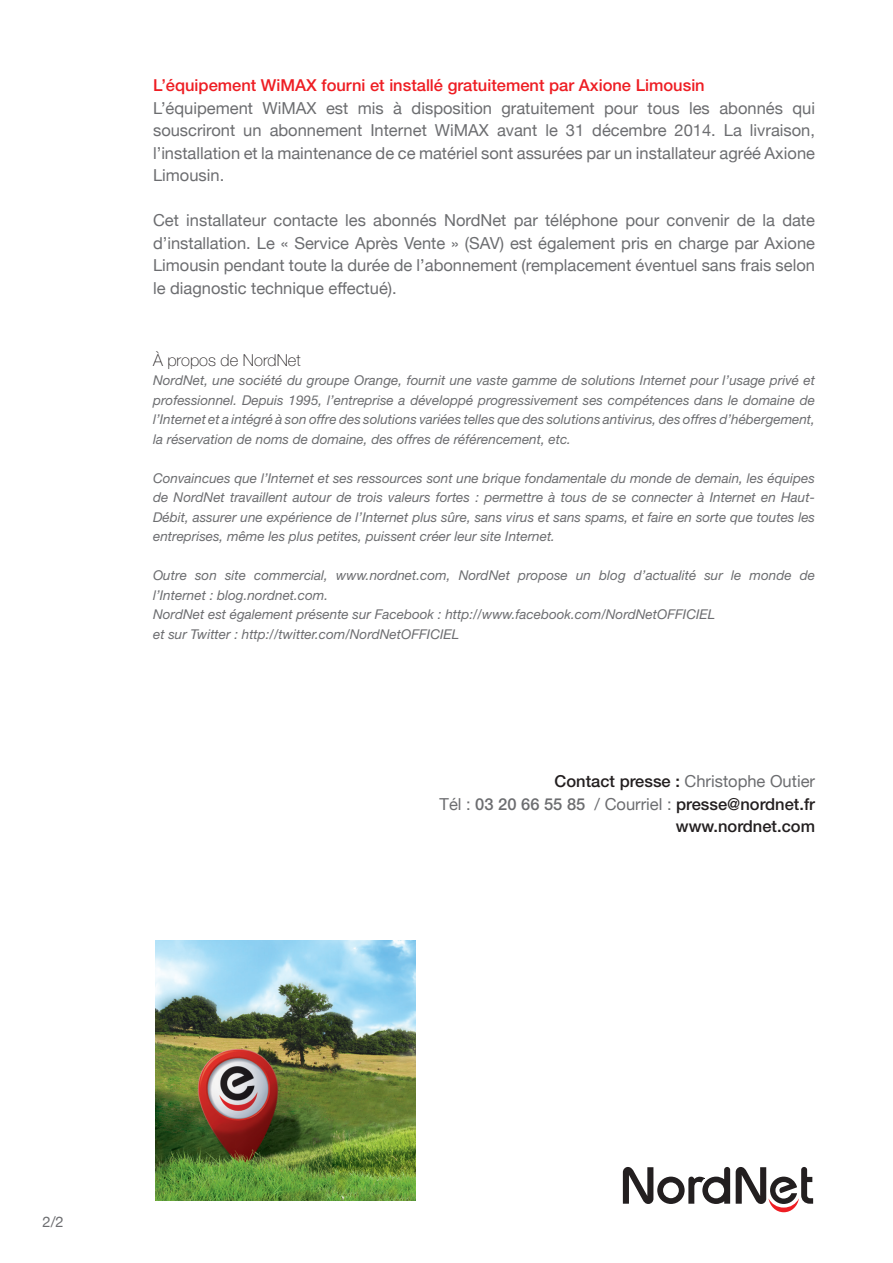
<style>
.page{position:relative;width:893px;height:1263px;background:#fff}
.page>*{position:absolute;margin:0;border:0;box-sizing:border-box;transform-origin:0 0}
.t1{font:16.5px/22.5px "Helvetica Neue";color:#6c6d70;text-align:justify}
.t2{font:500 16.5px "Helvetica Neue";color:#ee1d23}
.t3{font:500 16.5px "Helvetica Neue";color:#231f20}
.t4{font:100 16.5px "Helvetica Neue";color:#231f20}
.t5{font:14.7px "Helvetica Neue";color:#6c6d70}
.t6{font:italic 13.5px/19.5px "Helvetica Neue";color:#6c6d70;text-align:justify}
.s1{font-weight:500;color:#231f20}
.s2{font-weight:400;color:#6c6d70}
.s3{color:#6c6d70}
</style>
<div class="page">
<svg style="left:622px;top:1167px;width:192px;height:46px"></svg>
<img style="left:155px;top:941px;width:261px;height:259px">
<p class="t2" style="left:153px;top:75px;width:553px">L’équipement WiMAX fourni et installé gratuitement par Axione Limousin</p>
<p class="t1" style="left:153px;top:98px;width:663px">L’équipement WiMAX est mis à disposition gratuitement pour tous les abonnés qui souscriront un abonnement Internet WiMAX avant le 31 décembre 2014. La livraison, l’installation et la maintenance de ce matériel sont assurées par un installateur agréé Axione Limousin.</p>
<p class="t1" style="left:153px;top:210px;width:663px">Cet installateur contacte les abonnés NordNet par téléphone pour convenir de la date d’installation. Le « Service Après Vente » (SAV) est également pris en charge par Axione Limousin pendant toute la durée de l’abonnement (remplacement éventuel sans frais selon le diagnostic technique effectué).</p>
<p class="t4" style="left:153px;top:350px;width:149px">À propos de NordNet</p>
<p class="t6" style="left:153px;top:370px;width:663px">NordNet, une société du groupe Orange, fournit une vaste gamme de solutions Internet pour l’usage privé et professionnel. Depuis 1995, l’entreprise a développé progressivement ses compétences dans le domaine de l’Internet et a intégré à son offre des solutions variées telles que des solutions antivirus, des offres d’hébergement, la réservation de noms de domaine, des offres de référencement, etc.</p>
<p class="t6" style="left:153px;top:468px;width:663px">Convaincues que l’Internet et ses ressources sont une brique fondamentale du monde de demain, les équipes de NordNet travaillent autour de trois valeurs fortes : permettre à tous de se connecter à Internet en Haut-Débit, assurer une expérience de l’Internet plus sûre, sans virus et sans spams, et faire en sorte que toutes les entreprises, même les plus petites, puissent créer leur site Internet.</p>
<p class="t6" style="left:153px;top:565px;width:663px">Outre son site commercial, www.nordnet.com, NordNet propose un blog d’actualité sur le monde de l’Internet : blog.nordnet.com.</p>
<p class="t6" style="left:153px;top:604px;width:564px">NordNet est également présente sur Facebook : http://www.facebook.com/NordNetOFFICIEL</p>
<p class="t6" style="left:153px;top:624px;width:308px">et sur Twitter : http://twitter.com/NordNetOFFICIEL</p>
<p class="t1" style="left:555px;top:771px;width:262px"><span class="s1">Contact presse :</span> Christophe Outier</p>
<p class="t3" style="left:440px;top:794px;width:377px"><span class="s2">Tél :</span> <span class="s3">03 20 66 55 85</span> <span class="s2">/ Courriel :</span> presse@nordnet.fr</p>
<p class="t3" style="left:676px;top:816px;width:141px">www.nordnet.com</p>
<p class="t5" style="left:43px;top:1211px;width:23px">2/2</p>
</div>
